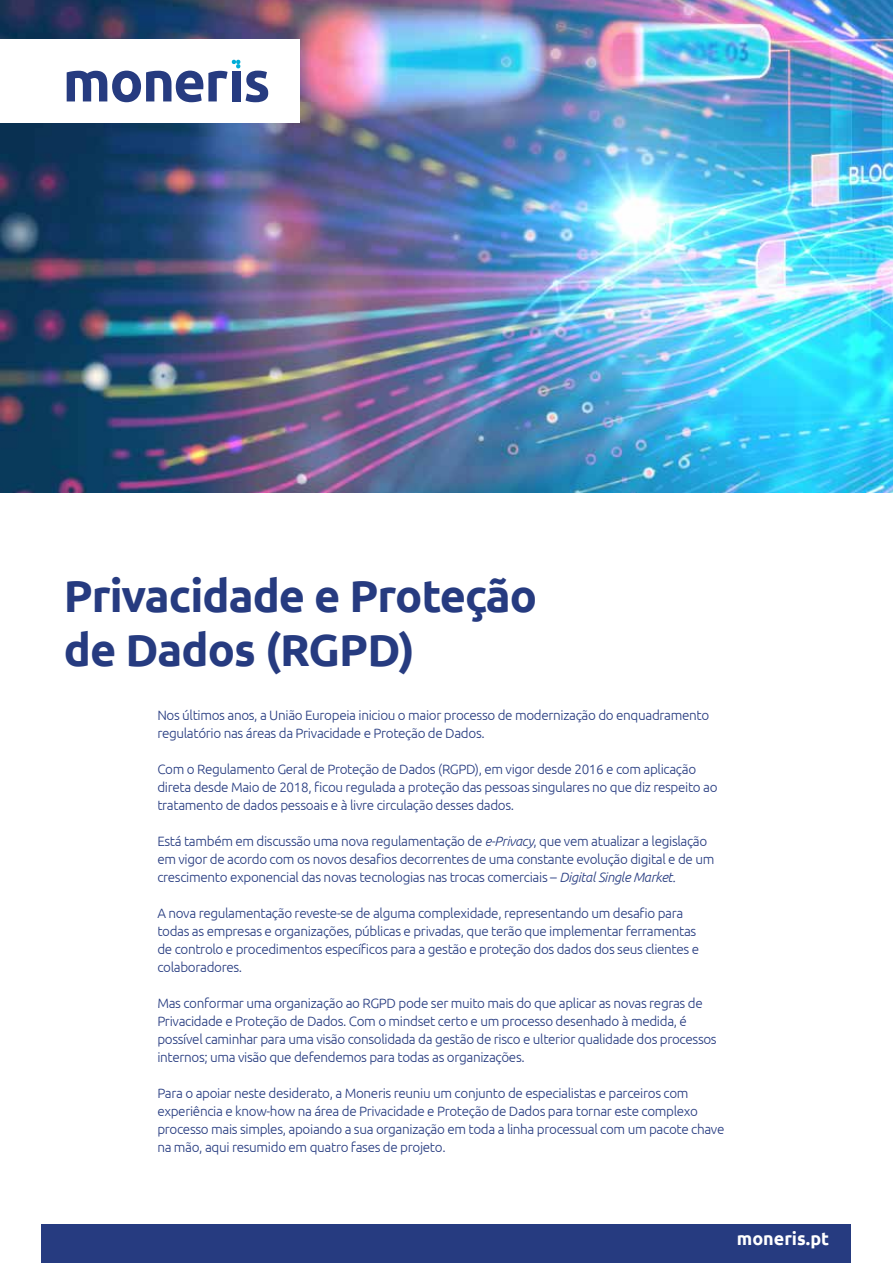
<style>
.page{position:relative;width:893px;height:1263px;background:#fff}
.page>*{position:absolute;margin:0;border:0;box-sizing:border-box;transform-origin:0 0}
.t1{font:700 45px/54px "Ubuntu";letter-spacing:-.02em;color:#263b80}
.t2{font:700 18px "Ubuntu";color:#fff}
.t3{font:300 13.5px/18px "Ubuntu";letter-spacing:-.025em;color:#263b80}
.s1{font-style:italic}
</style>
<div class="page">
<img style="left:0;top:0;width:893px;height:493px">
<div style="left:0;top:39px;width:300px;height:84px;background:#fff"></div>
<svg style="left:246px;top:71px;width:22px;height:31px"></svg>
<svg style="left:67px;top:60px;width:173px;height:42px"></svg>
<div style="left:41px;top:1224px;width:809px;height:39px;background:#263b80"></div>
<h1 class="t1" style="left:64px;top:572px;width:475px">Privacidade e Proteção de Dados (RGPD)</h1>
<p class="t3" style="left:157px;top:707px;width:553px">Nos últimos anos, a União Europeia iniciou o maior processo de modernização do enquadramento regulatório nas áreas da Privacidade e Proteção de Dados.</p>
<p class="t3" style="left:157px;top:760px;width:562px">Com o Regulamento Geral de Proteção de Dados (RGPD), em vigor desde 2016 e com aplicação direta desde Maio de 2018, ficou regulada a proteção das pessoas singulares no que diz respeito ao tratamento de dados pessoais e à livre circulação desses dados.</p>
<p class="t3" style="left:157px;top:833px;width:559px">Está também em discussão uma nova regulamentação de <span class="s1">e-Privacy</span>, que vem atualizar a legislação em vigor de acordo com os novos desafios decorrentes de uma constante evolução digital e de um crescimento exponencial das novas tecnologias nas trocas comerciais – <span class="s1">Digital Single Market.</span></p>
<p class="t3" style="left:157px;top:904px;width:543px">A nova regulamentação reveste-se de alguma complexidade, representando um desafio para todas as empresas e organizações, públicas e privadas, que terão que implementar ferramentas de controlo e procedimentos específicos para a gestão e proteção dos dados dos seus clientes e colaboradores.</p>
<p class="t3" style="left:157px;top:994px;width:561px">Mas conformar uma organização ao RGPD pode ser muito mais do que aplicar as novas regras de Privacidade e Proteção de Dados. Com o mindset certo e um processo desenhado à medida, é possível caminhar para uma visão consolidada da gestão de risco e ulterior qualidade dos processos internos; uma visão que defendemos para todas as organizações.</p>
<p class="t3" style="left:157px;top:1085px;width:569px">Para o apoiar neste desiderato, a Moneris reuniu um conjunto de especialistas e parceiros com experiência e know-how na área de Privacidade e Proteção de Dados para tornar este complexo processo mais simples, apoiando a sua organização em toda a linha processual com um pacote chave na mão, aqui resumido em quatro fases de projeto.</p>
<h2 class="t2" style="left:737px;top:1231px;width:94px">moneris.pt</h2>
</div>
